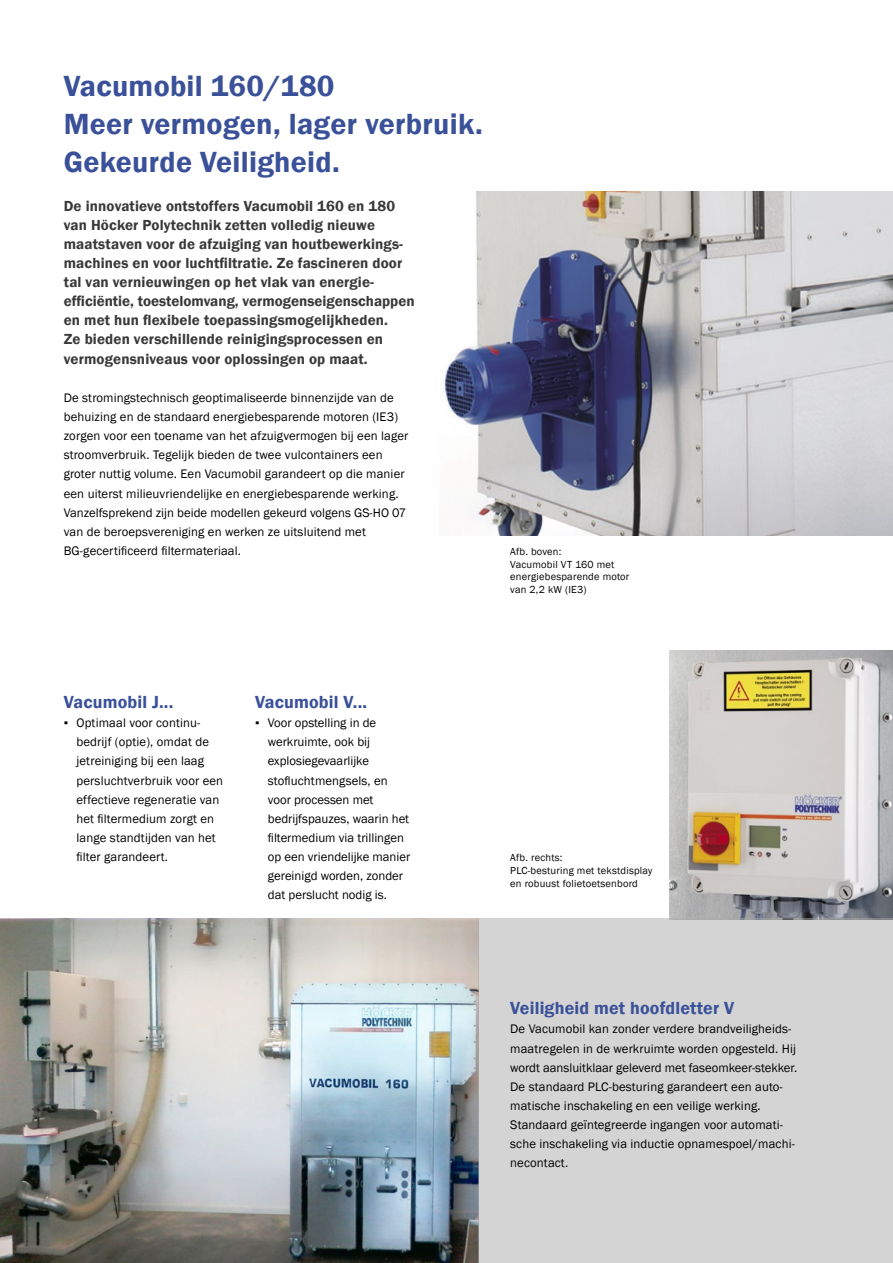
<style>
.page{position:relative;width:893px;height:1263px;background:#fff}
.page>*{position:absolute;margin:0;border:0;box-sizing:border-box;transform-origin:0 0}
.t1{font:600 30px/38.2px "Franklin Gothic";letter-spacing:.01em;color:#3a519a}
.t2{font:600 18px "Franklin Gothic";letter-spacing:.01em;color:#3a519a}
.t3{font:600 15px/19.2px "Franklin Gothic";letter-spacing:.01em;color:#393939}
.t4{font:12.75px/19.2px "Franklin Gothic";letter-spacing:.01em;color:#000}
.t5{font:10.5px/12.8px "Franklin Gothic";letter-spacing:.02em;color:#000}
</style>
<div class="page">
<img style="left:443px;top:191px;width:450px;height:345px">
<img style="left:670px;top:651px;width:223px;height:267px">
<img style="left:0;top:918px;width:478px;height:345px">
<div style="left:478px;top:918px;width:415px;height:345px;background:#d4d4d4"></div>
<h1 class="t1" style="left:64px;top:67px;width:421px">Vacumobil 160/180<br>Meer vermogen, lager verbruik.<br>Gekeurde Veiligheid.</h1>
<p class="t3" style="left:64px;top:196px;width:352px">De innovatieve ontstoffers Vacumobil 160 en 180 van Höcker Polytechnik zetten volledig nieuwe maatstaven voor de afzuiging van houtbewerkings&shy;machines en voor luchtfiltratie. Ze fascineren door tal van vernieuwingen op het vlak van energie&shy;efficiëntie, toestelomvang, vermogenseigenschappen en met hun flexibele toepassingsmogelijkheden.<br>Ze bieden verschillende reinigingsprocessen en vermogensniveaus voor oplossingen op maat.</p>
<p class="t4" style="left:64px;top:388px;width:346px">De stromingstechnisch geoptimaliseerde binnenzijde van de behuizing en de standaard energiebesparende motoren (IE3) zorgen voor een toename van het afzuigvermogen bij een lager stroomverbruik. Tegelijk bieden de twee vulcontainers een groter nuttig volume. Een Vacumobil garandeert op die manier een uiterst milieuvriendelijke en energiebesparende werking.<br>Vanzelfsprekend zijn beide modellen gekeurd volgens GS-HO 07 van de beroepsvereniging en werken ze uitsluitend met BG-gecertificeerd filtermateriaal.</p>
<p class="t5" style="left:510px;top:545px;width:121px">Afb. boven:<br>Vacumobil VT 160 met energiebesparende motor van 2,2 kW (IE3)</p>
<h2 class="t2" style="left:64px;top:691px;width:111px">Vacumobil J...</h2>
<p class="t4" style="left:77px;top:714px;width:148px;text-indent:-13px">▪ Optimaal voor continu&shy;bedrijf (optie), omdat de jetreiniging bij een laag persluchtverbruik voor een effectieve regeneratie van het filtermedium zorgt en lange standtijden van het filter garandeert.</p>
<h2 class="t2" style="left:255px;top:691px;width:114px">Vacumobil V...</h2>
<p class="t4" style="left:268px;top:714px;width:144px;text-indent:-13px">▪ Voor opstelling in de werkruimte, ook bij explosiegevaarlijke stofluchtmengsels, en voor processen met bedrijfspauzes, waarin het filtermedium via trillingen op een vriendelijke manier gereinigd worden, zonder dat perslucht nodig is.</p>
<p class="t5" style="left:510px;top:851px;width:144px">Afb. rechts:<br>PLC-besturing met tekstdisplay en robuust folietoetsenbord</p>
<h2 class="t2" style="left:510px;top:997px;width:225px">Veiligheid met hoofdletter V</h2>
<p class="t4" style="left:510px;top:1020px;width:289px">De Vacumobil kan zonder verdere brandveiligheids&shy;maatregelen in de werkruimte worden opgesteld. Hij wordt aansluitklaar geleverd met faseomkeer-stekker.<br>De standaard PLC-besturing garandeert een auto&shy;matische inschakeling en een veilige werking.<br>Standaard geïntegreerde ingangen voor automati&shy;sche inschakeling via inductie opnamespoel/machi&shy;necontact.</p>
</div>
